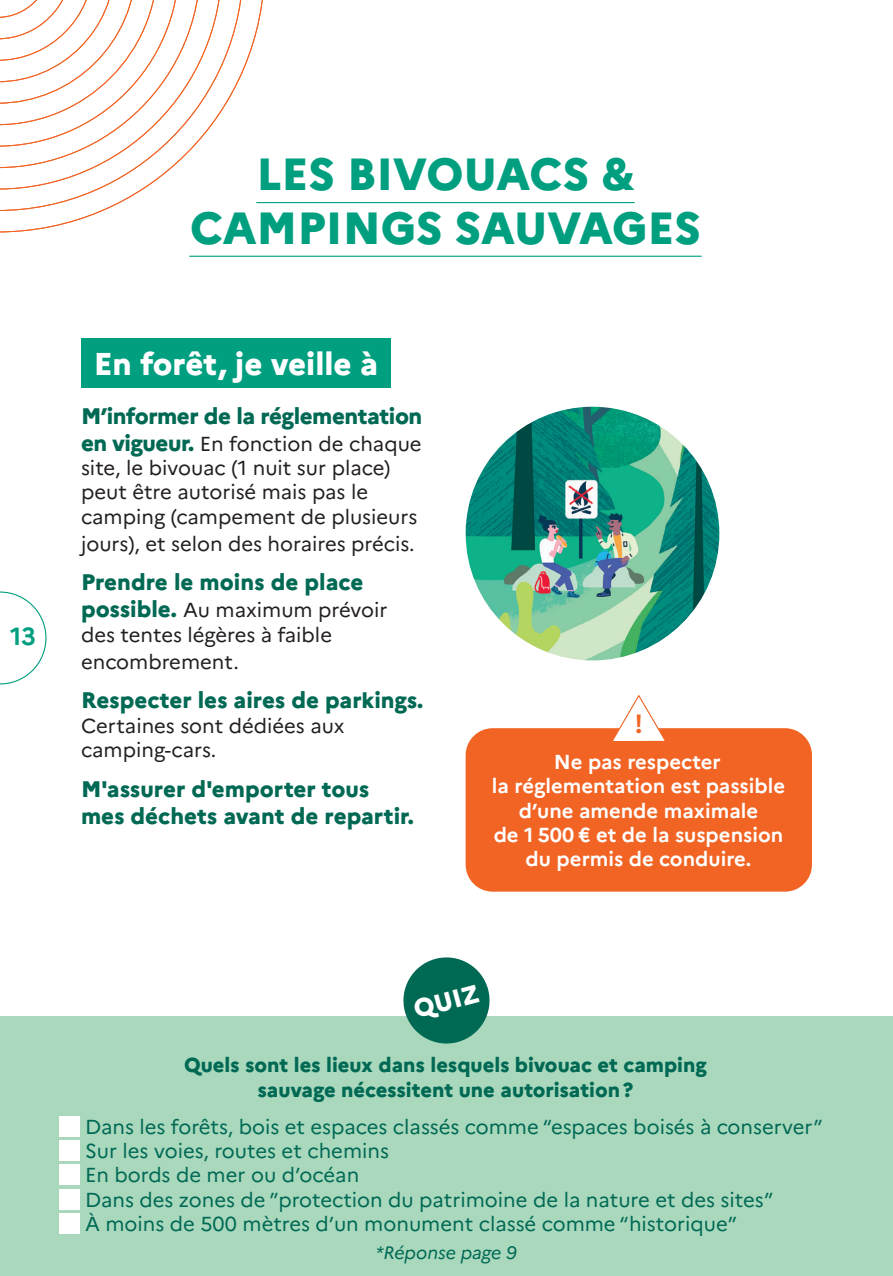
<style>
.page{position:relative;width:893px;height:1276px;background:#fff}
.page>*{position:absolute;margin:0;border:0;box-sizing:border-box;transform-origin:0 0}
.t1{font:800 45px/54px "Marianne";color:#009f80;text-align:center}
.t2{font:800 31.5px "Marianne";color:#fff}
.t3{font:700 26.32px "Marianne";color:#f26424}
.t4{font:800 25.2px "Marianne";color:#fff}
.t5{font:700 24.75px "Marianne";color:#009f80}
.t6{font:800 22.5px/27px "Marianne";color:#006954}
.t7{font:800 22.5px "Marianne";letter-spacing:-.02em;color:#006954}
.t8{font:20.25px/24.3px "Marianne";color:#231f20}
.t9{font:20.25px/24.3px "Marianne";color:#006954}
.t10{font:700 20.25px/24.3px "Marianne";color:#fff;text-align:center}
.t11{font:800 20.25px/24.3px "Marianne";color:#006954;text-align:center}
.t12{font:italic 18px "Marianne";color:#006954}
.s1{font-weight:800;font-size:22.5px;color:#006954}
</style>
<div class="page">
<div style="left:0;top:1016px;width:893px;height:260px;background:#a9d8bd"></div>
<svg style="left:0;top:591px;width:47px;height:94px"></svg>
<svg style="left:0;top:0;width:265px;height:233px"></svg>
<img style="left:466px;top:407px;width:253px;height:253px;border-radius:127px">
<div style="left:81px;top:338px;width:309px;height:50px;background:#009f80"></div>
<svg style="left:403px;top:957px;width:87px;height:87px"></svg>
<div style="left:466px;top:728px;width:346px;height:163px;background:#f26424;border-radius:27px"></div>
<svg style="left:610px;top:694px;width:58px;height:47px"></svg>
<hr style="left:256px;top:202px;width:379px;height:1px;background:#009f80">
<hr style="left:189px;top:256px;width:513px;height:1px;background:#009f80">
<div style="left:59px;top:1116px;width:21px;height:20px;background:#fff"></div>
<div style="left:59px;top:1140px;width:21px;height:20px;background:#fff"></div>
<div style="left:59px;top:1164px;width:21px;height:21px;background:#fff"></div>
<div style="left:59px;top:1188px;width:21px;height:21px;background:#fff"></div>
<div style="left:59px;top:1213px;width:21px;height:20px;background:#fff"></div>
<p class="t5" style="left:10px;top:621px;width:27px">13</p>
<h1 class="t1" style="left:190px;top:147px;width:512px">LES BIVOUACS &amp;<br>CAMPINGS SAUVAGES</h1>
<h2 class="t2" style="left:94px;top:344px;width:285px">En forêt, je veille à</h2>
<p class="t7" style="left:81px;top:402px;width:343px">M’informer de la réglementation</p>
<p class="t8" style="left:81px;top:431px;width:342px"><span class="s1">en vigueur.</span> En fonction de chaque site, le bivouac (1 nuit sur place) peut être autorisé mais pas le camping (campement de plusieurs</p>
<p class="t8" style="left:81px;top:531px;width:335px">jours), et selon des horaires précis.</p>
<p class="t6" style="left:81px;top:569px;width:284px">Prendre le moins de place</p>
<p class="t8" style="left:81px;top:598px;width:308px"><span class="s1">possible.</span> Au maximum prévoir des tentes légères à faible</p>
<p class="t8" style="left:81px;top:649px;width:159px">encombrement.</p>
<p class="t6" style="left:81px;top:687px;width:344px">Respecter les aires de parkings.</p>
<p class="t8" style="left:81px;top:713px;width:265px">Certaines sont dédiées aux camping-cars.</p>
<p class="t6" style="left:81px;top:775px;width:334px">M'assurer d'emporter tous mes déchets avant de repartir.</p>
<p class="t3" style="left:634px;top:707px;width:10px">!</p>
<p class="t10" style="left:492px;top:749px;width:295px">Ne pas respecter<br>la réglementation est passible d’une amende maximale<br>de 1 500 € et de la suspension du permis de conduire.</p>
<p class="t4" style="left:410px;top:995px;width:69px;rotate:-15deg">QUIZ</p>
<p class="t11" style="left:184px;top:1053px;width:524px">Quels sont les lieux dans lesquels bivouac et camping sauvage nécessitent une autorisation?</p>
<p class="t9" style="left:85px;top:1114px;width:739px">Dans les forêts, bois et espaces classés comme “espaces boisés à conserver” Sur les voies, routes et chemins<br>En bords de mer ou d’océan<br>Dans des zones de ”protection du patrimoine de la nature et des sites”<br>À moins de 500 mètres d’un monument classé comme “historique”</p>
<p class="t12" style="left:376px;top:1242px;width:143px">*Réponse page 9</p>
</div>
